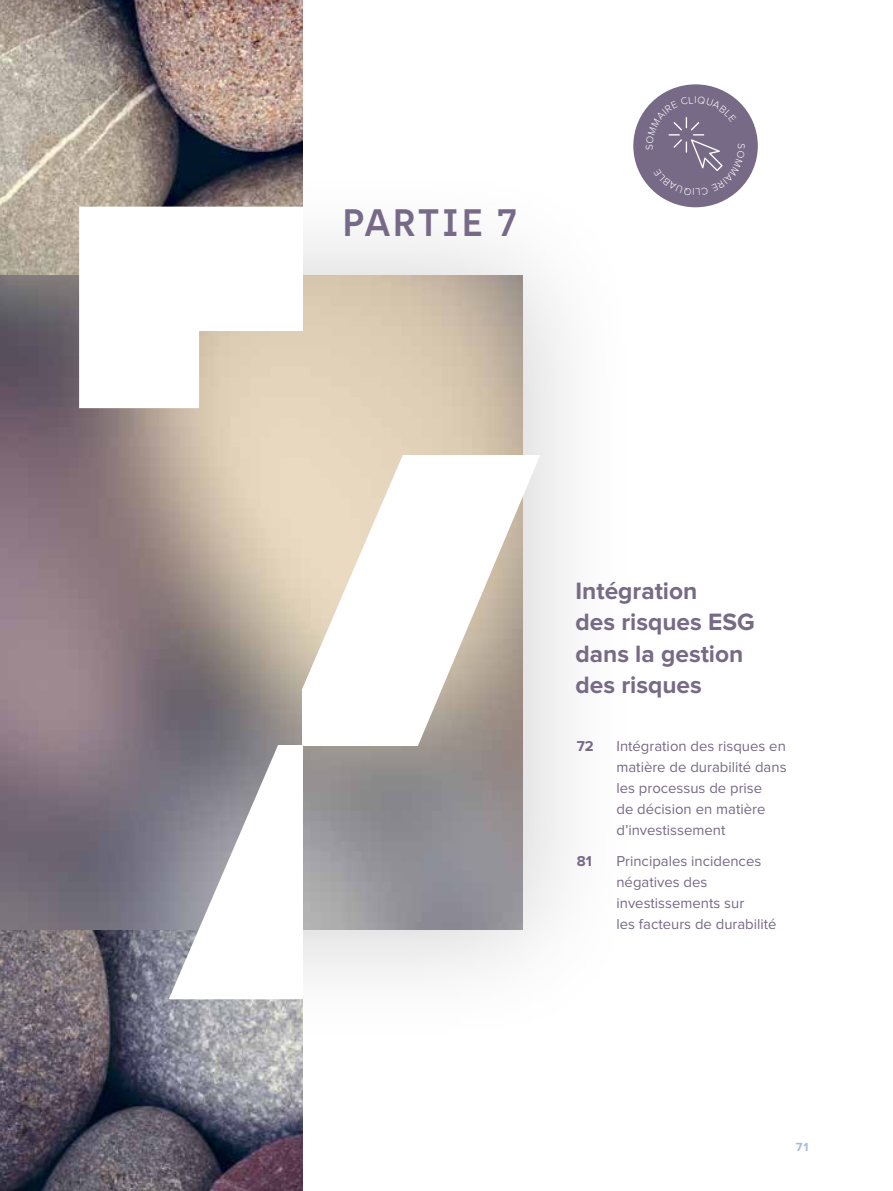
<style>
.page{position:relative;width:893px;height:1191px;background:#fff}
.page>*{position:absolute;margin:0;border:0;box-sizing:border-box;transform-origin:0 0}
.t1{font:600 1132.08px "Archia";color:#fff}
.t2{font:600 38.15px "Archia";letter-spacing:.05em;color:#776a87}
.t3{font:700 24.5px/31.5px "Proxima Nova";color:#776a87}
.t4{font:14.88px/21px "Proxima Nova";color:#776a87}
.t5{font:700 14.88px "Proxima Nova";color:#776a87}
.t6{font:700 12.25px "Proxima Nova";color:#a5bcd4}
</style>
<div class="page">
<img style="left:0;top:0;width:302px;height:1191px">
<div style="left:0;top:162px;width:644px;height:888px;background:#000;opacity:.2"></div>
<img style="left:0;top:275px;width:523px;height:654px">
<div style="left:633px;top:84px;width:125px;height:123px;background:#776a87;border-radius:50%"></div>
<svg style="left:646px;top:96px;width:99px;height:99px"></svg>
<h1 class="t1" style="left:28px;top:-79px;width:604px">7</h1>
<h2 class="t2" style="left:342px;top:200px;width:176px">PARTIE 7</h2>
<h3 class="t3" style="left:575px;top:576px;width:181px">Intégration<br>des risques ESG dans la gestion des risques</h3>
<p class="t5" style="left:577px;top:739px;width:19px">72</p>
<p class="t4" style="left:616px;top:736px;width:172px">Intégration des risques en matière de durabilité dans les processus de prise<br>de décision en matière d’investissement</p>
<p class="t5" style="left:577px;top:854px;width:17px">81</p>
<p class="t4" style="left:616px;top:851px;width:162px">Principales incidences négatives des investissements sur<br>les facteurs de durabilité</p>
<p class="t6" style="left:796px;top:1141px;width:14px">71</p>
</div>
